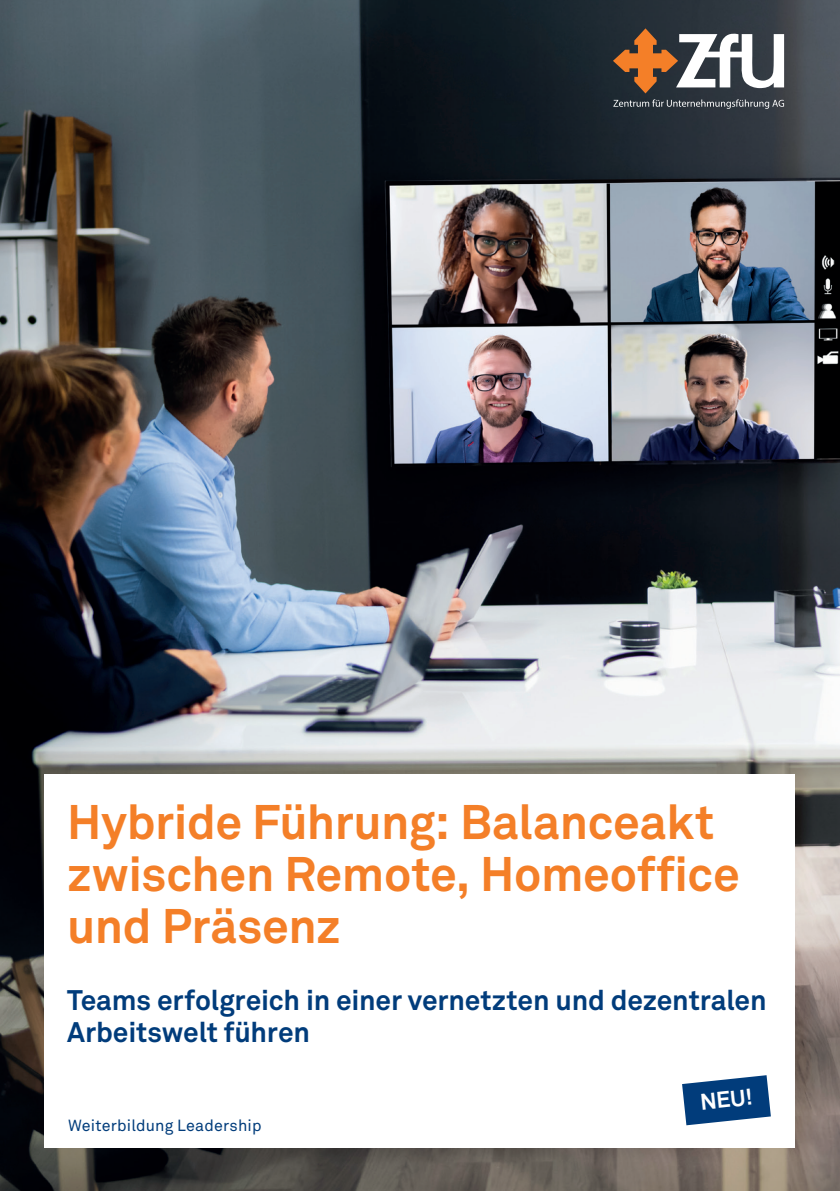
<style>
.page{position:relative;width:840px;height:1191px;background:#fff}
.page>*{position:absolute;margin:0;border:0;box-sizing:border-box;transform-origin:0 0}
.t1{font:700 48px/52px "Akkurat Office";letter-spacing:-.01em;color:#f47f28}
.t2{font:700 28px/32px "Akkurat Office";letter-spacing:-.005em;color:#013c7b}
.t3{font:700 22.6px "Akkurat Office";color:#fff}
.t4{font:16px "Akkurat Office";letter-spacing:.01em;color:#013c7b}
</style>
<div class="page">
<img style="left:0;top:0;width:839px;height:1191px">
<svg style="left:612px;top:28px;width:171px;height:65px"></svg>
<svg style="left:613px;top:99px;width:170px;height:10px"></svg>
<div style="left:44px;top:774px;width:750px;height:373px;background:#fff"></div>
<svg style="left:682px;top:1075px;width:88px;height:50px"></svg>
<h1 class="t1" style="left:67px;top:796px;width:673px">Hybride Führung: Balanceakt zwischen Remote, Homeoffice und Präsenz</h1>
<p class="t2" style="left:67px;top:984px;width:700px">Teams erfolgreich in einer vernetzten und dezentralen<br>Arbeitswelt führen</p>
<p class="t4" style="left:68px;top:1116px;width:195px">Weiterbildung Leadership</p>
<p class="t3" style="left:698px;top:1088px;width:54px;rotate:-6deg">NEU!</p>
</div>
